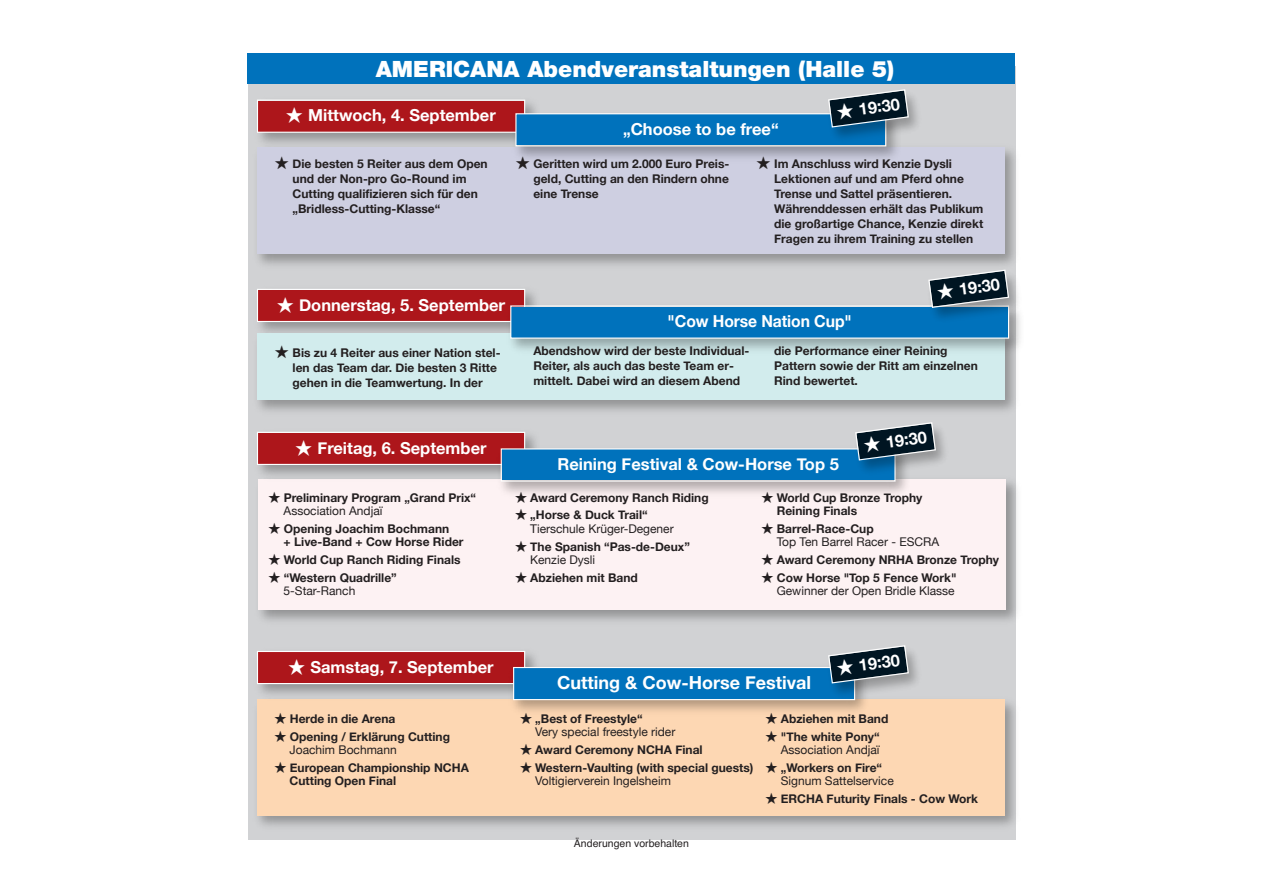
<style>
.page{position:relative;width:1263px;height:893px;background:#fff}
.page>*{position:absolute;margin:0;border:0;box-sizing:border-box;transform-origin:0 0}
.t1{font:900 22.5px "Helvetica Neue";color:#fff}
.t2{font:700 18px "Helvetica Neue";color:#fff}
.t3{font:700 16.5px "Helvetica Neue";color:#fff}
.t4{font:700 16.5px "Helvetica Neue";color:#fff;scale:.95 1}
.t5{font:700 12px/15px "Helvetica Neue";color:#231f20}
.t6{font:12px/13.5px "Helvetica Neue";color:#231f20}
.t7{font:10.5px "Helvetica";color:#231f20}
.s1{font-family:"Ping Fang SC";font-weight:500}
.s2{font-family:"Hira Min Pro N W3";font-weight:400}
.s3{font-weight:400}
.s4{font-family:"Hira Min Pro N W3"}
.s5{font-weight:700}
</style>
<div class="page">
<div style="left:248px;top:66px;width:767px;height:773px;background:#d1d2d4"></div>
<img style="left:258px;top:473px;width:759px;height:156px">
<div style="left:259px;top:479px;width:747px;height:131px;background:#fdf2f3"></div>
<img style="left:257px;top:693px;width:759px;height:142px">
<div style="left:257px;top:699px;width:747px;height:116px;background:#fdd7b3"></div>
<img style="left:258px;top:434px;width:277px;height:51px">
<div style="left:258px;top:433px;width:266px;height:31px;background:#ad161b"></div>
<div style="left:257px;top:432px;width:268px;height:33px;border:1px solid #fff"></div>
<img style="left:494px;top:442px;width:412px;height:51px">
<div style="left:502px;top:449px;width:392px;height:31px;background:#0072bc"></div>
<div style="left:501px;top:448px;width:394px;height:34px;border:1px solid #fff"></div>
<img style="left:257px;top:99px;width:277px;height:42px">
<div style="left:258px;top:101px;width:266px;height:31px;background:#ad161b"></div>
<div style="left:257px;top:100px;width:268px;height:33px;border:1px solid #fff"></div>
<div style="left:258px;top:290px;width:266px;height:31px;background:#ad161b"></div>
<div style="left:257px;top:289px;width:268px;height:33px;border:1px solid #fff"></div>
<img style="left:257px;top:653px;width:278px;height:46px">
<div style="left:258px;top:652px;width:266px;height:31px;background:#ad161b"></div>
<div style="left:257px;top:651px;width:268px;height:33px;border:1px solid #fff"></div>
<div style="left:514px;top:668px;width:340px;height:31px;background:#0072bc"></div>
<div style="left:513px;top:667px;width:342px;height:33px;border:1px solid #fff"></div>
<div style="left:248px;top:54px;width:767px;height:30px;background:#0072bc"></div>
<img style="left:258px;top:141px;width:758px;height:124px">
<div style="left:257px;top:147px;width:747px;height:107px;background:#cecfe1"></div>
<img style="left:256px;top:328px;width:760px;height:92px">
<div style="left:257px;top:334px;width:747px;height:66px;background:#d2eced"></div>
<img style="left:847px;top:414px;width:110px;height:67px">
<svg style="left:854px;top:422px;width:82px;height:39px"></svg>
<img style="left:820px;top:651px;width:110px;height:53px">
<svg style="left:827px;top:645px;width:82px;height:39px"></svg>
<img style="left:508px;top:107px;width:389px;height:51px">
<div style="left:516px;top:114px;width:369px;height:31px;background:#0072bc"></div>
<div style="left:515px;top:113px;width:371px;height:33px;border:1px solid #fff"></div>
<img style="left:820px;top:96px;width:110px;height:52px">
<svg style="left:827px;top:89px;width:82px;height:39px"></svg>
<div style="left:511px;top:307px;width:497px;height:31px;background:#0072bc"></div>
<div style="left:510px;top:305px;width:499px;height:34px;border:1px solid #fff"></div>
<img style="left:920px;top:262px;width:103px;height:67px">
<svg style="left:928px;top:269px;width:82px;height:40px"></svg>
<h1 class="t1" style="left:376px;top:60px;width:520px">AMERICANA Abendveranstaltungen (Halle 5)</h1>
<h3 class="t3" style="left:286px;top:105px;width:211px"><span class="s1">★</span> Mittwoch, 4. September</h3>
<h3 class="t3" style="left:623px;top:119px;width:157px">„Choose to be free“</h3>
<h3 class="t3" style="left:836px;top:102px;width:65px;rotate:-8deg"><span class="s1">★</span> 19:30</h3>
<p class="t5" style="left:293px;top:156px;width:197px;text-indent:-18px">★ Die besten 5 Reiter aus dem Open und der Non-pro Go-Round im<br>Cutting qualifizieren sich für den „Bridless-Cutting-Klasse“</p>
<p class="t5" style="left:533px;top:156px;width:198px;text-align:justify;text-indent:-18px">★ Geritten wird um 2.000 Euro Preis&shy;geld, Cutting an den Rindern ohne eine Trense</p>
<p class="t5" style="left:774px;top:156px;width:211px;text-indent:-18px">★ Im Anschluss wird Kenzie Dysli Lektionen auf und am Pferd ohne Trense und Sattel präsentieren.<br>Währenddessen erhält das Publikum die großartige Chance, Kenzie direkt Fragen zu ihrem Training zu stellen</p>
<h3 class="t3" style="left:277px;top:295px;width:229px"><span class="s1">★</span> Donnerstag, 5. September</h3>
<h3 class="t4" style="left:668px;top:311px;width:195px">"Cow Horse Nation Cup"</h3>
<h3 class="t3" style="left:936px;top:282px;width:65px;rotate:-8deg"><span class="s1">★</span> 19:30</h3>
<p class="t5" style="left:293px;top:345px;width:209px;text-indent:-18px">★ Bis zu 4 Reiter aus einer Nation stel&shy;len das Team dar. Die besten 3 Ritte gehen in die Teamwertung. In der</p>
<p class="t5" style="left:533px;top:343px;width:217px">Abendshow wird der beste Individual-<br>Reiter, als auch das beste Team er&shy;mittelt. Dabei wird an diesem Abend</p>
<p class="t5" style="left:774px;top:343px;width:205px">die Performance einer Reining<br>Pattern sowie der Ritt am einzelnen<br>Rind bewertet.</p>
<h3 class="t3" style="left:296px;top:437px;width:192px"><span class="s1">★</span> Freitag, 6. September</h3>
<p class="t5" style="left:284px;top:490px;width:194px;line-height:13.5px;text-indent:-15px"><span class="s2">★</span> Preliminary Program „Grand Prix“<br><span class="s3">Association Andjaï</span></p>
<p class="t5" style="left:284px;top:522px;width:181px;line-height:13.5px;text-indent:-15px"><span class="s2">★</span> Opening Joachim Bochmann<br>+ Live-Band + Cow Horse Rider</p>
<p class="t5" style="left:268px;top:552px;width:194px"><span class="s2">★</span> World Cup Ranch Riding Finals</p>
<p class="t5" style="left:284px;top:571px;width:115px;line-height:13.5px;text-indent:-15px"><span class="s2">★</span> “Western Quadrille”<br><span class="s3">5-Star-Ranch</span></p>
<h3 class="t3" style="left:557px;top:454px;width:283px">Reining Festival &amp; Cow-Horse Top 5</h3>
<h3 class="t3" style="left:863px;top:435px;width:65px;rotate:-8deg"><span class="s1">★</span> 19:30</h3>
<p class="t5" style="left:515px;top:490px;width:195px"><span class="s2">★</span> Award Ceremony Ranch Riding</p>
<p class="t6" style="left:530px;top:508px;width:145px;text-indent:-15px"><span class="s4">★</span> <span class="s5">„Horse &amp; Duck Trail“<br></span>Tierschule Krüger-Degener</p>
<p class="t5" style="left:530px;top:539px;width:161px;line-height:13.5px;text-indent:-15px"><span class="s2">★</span> The Spanish “Pas-de-Deux”<br><span class="s3">Kenzie Dysli</span></p>
<p class="t5" style="left:515px;top:570px;width:124px"><span class="s2">★</span> Abziehen mit Band</p>
<p class="t5" style="left:777px;top:490px;width:147px;line-height:13.5px;text-indent:-15px"><span class="s2">★</span> World Cup Bronze Trophy<br>Reining Finals</p>
<p class="t6" style="left:777px;top:522px;width:164px;text-indent:-15px"><span class="s4">★</span> <span class="s5">Barrel-Race-Cup<br></span>Top Ten Barrel Racer - ESCRA</p>
<p class="t5" style="left:762px;top:552px;width:239px"><span class="s2">★</span> Award Ceremony NRHA Bronze Trophy</p>
<p class="t6" style="left:762px;top:571px;width:197px;text-align:right"><span class="s4">★</span> <span class="s5">Cow Horse "Top 5 Fence Work"<br></span>Gewinner der Open Bridle Klasse</p>
<h3 class="t3" style="left:288px;top:657px;width:207px"><span class="s1">★</span> Samstag, 7. September</h3>
<p class="t5" style="left:274px;top:711px;width:122px"><span class="s2">★</span> Herde in die Arena</p>
<p class="t5" style="left:290px;top:729px;width:162px;line-height:13.5px;text-indent:-15px"><span class="s2">★</span> Opening / Erklärung Cutting<br><span class="s3">Joachim Bochmann</span></p>
<p class="t5" style="left:290px;top:760px;width:181px;line-height:13.5px;text-indent:-15px"><span class="s2">★</span> European Championship NCHA<br>Cutting Open Final</p>
<h2 class="t2" style="left:557px;top:672px;width:255px">Cutting &amp; Cow-Horse Festival</h2>
<h3 class="t3" style="left:836px;top:658px;width:65px;rotate:-8deg"><span class="s1">★</span> 19:30</h3>
<p class="t6" style="left:535px;top:712px;width:142px;text-indent:-15px"><span class="s4">★</span> <span class="s5">„Best of Freestyle“<br></span>Very special freestyle rider</p>
<p class="t5" style="left:520px;top:742px;width:184px"><span class="s2">★</span> Award Ceremony NCHA Final</p>
<p class="t5" style="left:535px;top:760px;width:220px;line-height:13.5px;text-indent:-15px"><span class="s2">★</span> Western-Vaulting (with special guests)<br><span class="s3">Voltigierverein Ingelsheim</span></p>
<p class="t5" style="left:766px;top:711px;width:124px"><span class="s2">★</span> Abziehen mit Band</p>
<p class="t6" style="left:766px;top:729px;width:116px;text-align:right"><span class="s4">★</span> <span class="s5">"The white Pony“<br></span>Association Andjaï</p>
<p class="t6" style="left:781px;top:761px;width:115px;text-indent:-15px"><span class="s4">★</span> <span class="s5">„Workers on Fire“<br></span>Signum Sattelservice</p>
<p class="t5" style="left:766px;top:791px;width:214px"><span class="s2">★</span> ERCHA Futurity Finals - Cow Work</p>
<p class="t7" style="left:574px;top:837px;width:117px">Änderungen vorbehalten</p>
</div>
